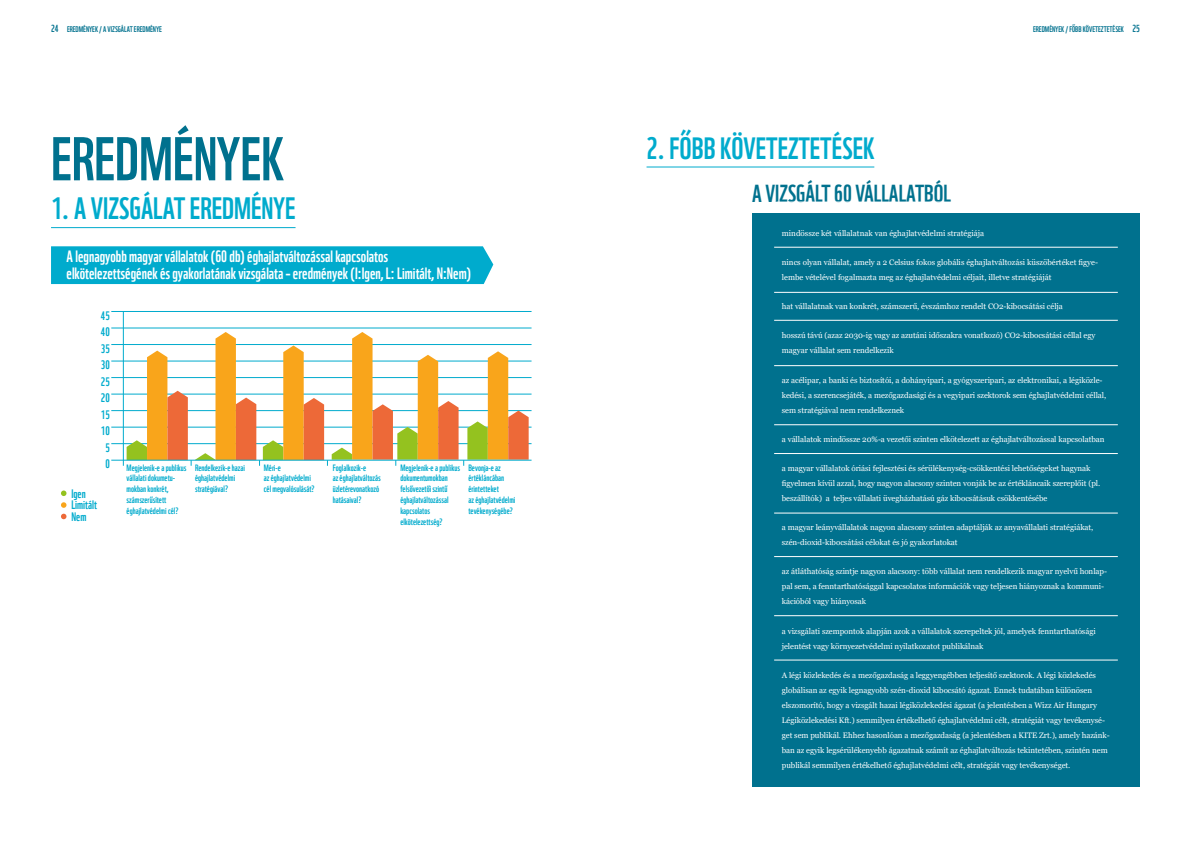
<style>
.page{position:relative;width:1191px;height:842px;background:#fff}
.page>*{position:absolute;margin:0;border:0;box-sizing:border-box;transform-origin:0 0}
.t1{font:60px "WWF";color:#00718e}
.t2{font:30.1px "WWF";color:#00abcd}
.t3{font:30px "WWF";color:#00abcd}
.t4{font:24px "WWF";color:#00718e}
.t5{font:16px "WWF";color:#fff}
.t6{font:12px "WWF";color:#00abcd}
.t7{font:10px "WWF";color:#00718e}
.t8{font:9px/10.8px "WWF";color:#00abcd}
.t9{font:8px/15px "Georgia";letter-spacing:-.005em;color:#fff}
.t10{font:8px "WWF";color:#00718e}
.s1{font-size:30.1px}
</style>
<div class="page">
<div style="left:752px;top:213px;width:388px;height:573px;background:#00718e"></div>
<hr style="left:646px;top:166px;width:228px;height:1px;background:#00abcd">
<hr style="left:111px;top:311px;width:420px;height:1px;background:#00abcd">
<hr style="left:111px;top:327px;width:420px;height:1px;background:#00abcd">
<hr style="left:111px;top:344px;width:420px;height:1px;background:#00abcd">
<hr style="left:111px;top:361px;width:420px;height:1px;background:#00abcd">
<hr style="left:111px;top:377px;width:420px;height:1px;background:#00abcd">
<hr style="left:111px;top:394px;width:420px;height:1px;background:#00abcd">
<hr style="left:111px;top:410px;width:420px;height:1px;background:#00abcd">
<hr style="left:111px;top:427px;width:420px;height:1px;background:#00abcd">
<hr style="left:111px;top:443px;width:420px;height:1px;background:#00abcd">
<hr style="left:123px;top:312px;width:1px;height:154px;background:#00abcd">
<svg style="left:61px;top:490px;width:5px;height:6px"></svg>
<svg style="left:61px;top:502px;width:5px;height:6px"></svg>
<svg style="left:61px;top:514px;width:5px;height:5px"></svg>
<svg style="left:127px;top:332px;width:401px;height:134px"></svg>
<hr style="left:111px;top:460px;width:420px;height:1px;background:#00abcd">
<div style="left:51px;top:246px;width:442px;height:38px;background:#00abcd"></div>
<hr style="left:51px;top:227px;width:244px;height:1px;background:#00abcd">
<hr style="left:774px;top:247px;width:343px;height:1px;background:#fff">
<hr style="left:774px;top:292px;width:343px;height:1px;background:#fff">
<hr style="left:774px;top:320px;width:343px;height:1px;background:#fff">
<hr style="left:774px;top:365px;width:343px;height:1px;background:#fff">
<hr style="left:774px;top:424px;width:343px;height:1px;background:#fff">
<hr style="left:774px;top:453px;width:343px;height:1px;background:#fff">
<hr style="left:774px;top:513px;width:343px;height:1px;background:#fff">
<hr style="left:774px;top:556px;width:343px;height:1px;background:#fff">
<hr style="left:774px;top:615px;width:343px;height:1px;background:#fff">
<hr style="left:774px;top:659px;width:343px;height:1px;background:#fff">
<p class="t10" style="left:67px;top:23px;width:96px">EREDMÉNYEK / A VIZSGÁLAT EREDMÉNYE</p>
<p class="t10" style="left:1033px;top:23px;width:92px">EREDMÉNYEK / FŐBB KÖVETEZTETÉSEK</p>
<p class="t7" style="left:51px;top:21px;width:9px">24</p>
<p class="t7" style="left:1132px;top:21px;width:9px">25</p>
<p class="t1" style="left:51px;top:112px;width:234px">EREDMÉNYEK</p>
<p class="t2" style="left:51px;top:185px;width:246px">1. A VIZSGÁLAT EREDMÉNYE</p>
<p class="t5" style="left:66px;top:244px;width:323px">A legnagyobb magyar vállalatok (60 db) éghajlatváltozással kapcsolatos</p>
<p class="t5" style="left:66px;top:261px;width:406px">elkötelezettségének és gyakorlatának vizsgálata – eredmények (I:Igen, L: Limitált, N:Nem)</p>
<p class="t6" style="left:101px;top:306px;width:10px">45</p>
<p class="t6" style="left:101px;top:322px;width:10px">40</p>
<p class="t6" style="left:101px;top:339px;width:10px">35</p>
<p class="t6" style="left:101px;top:355px;width:10px">30</p>
<p class="t6" style="left:101px;top:372px;width:10px">25</p>
<p class="t6" style="left:101px;top:388px;width:10px">20</p>
<p class="t6" style="left:101px;top:405px;width:10px">15</p>
<p class="t6" style="left:101px;top:422px;width:10px">10</p>
<p class="t6" style="left:71px;top:484px;width:16px">Igen</p>
<p class="t6" style="left:71px;top:496px;width:27px">Limitált</p>
<p class="t6" style="left:71px;top:507px;width:16px">Nem</p>
<p class="t6" style="left:105px;top:438px;width:6px">5</p>
<p class="t6" style="left:105px;top:455px;width:6px">0</p>
<p class="t8" style="left:127px;top:461px;width:61px">Megjelenik-e a publikus vállalati dokumetu-</p>
<p class="t8" style="left:127px;top:483px;width:43px">mokban konkrét,</p>
<p class="t8" style="left:127px;top:493px;width:41px">számszerűsített</p>
<p class="t8" style="left:127px;top:504px;width:53px">éghajlatvédelmi cél?</p>
<p class="t8" style="left:195px;top:461px;width:51px">Rendelkezik-e hazai</p>
<p class="t8" style="left:195px;top:472px;width:42px">éghajlatvédelmi</p>
<p class="t8" style="left:195px;top:483px;width:35px">stratégiával?</p>
<p class="t8" style="left:264px;top:461px;width:18px">Méri-e</p>
<p class="t8" style="left:264px;top:472px;width:48px">az éghajlatvédelmi</p>
<p class="t8" style="left:264px;top:483px;width:52px">cél megvalósulását?</p>
<p class="t8" style="left:333px;top:461px;width:35px">Foglalkozik-e</p>
<p class="t8" style="left:333px;top:472px;width:50px">az éghajlatváltozás</p>
<p class="t8" style="left:333px;top:483px;width:48px">üzletérevonatkozó</p>
<p class="t8" style="left:333px;top:493px;width:30px">hatásaival?</p>
<p class="t8" style="left:400px;top:461px;width:61px">Megjelenik-e a publikus</p>
<p class="t8" style="left:400px;top:472px;width:49px">dokumentumokban</p>
<p class="t8" style="left:400px;top:483px;width:49px">felsővezetői szintű</p>
<p class="t8" style="left:400px;top:493px;width:50px">éghajlatváltozással</p>
<p class="t8" style="left:400px;top:504px;width:31px">kapcsolatos</p>
<p class="t8" style="left:400px;top:515px;width:44px">elkötelezettség?</p>
<p class="t8" style="left:468px;top:461px;width:34px">Bevonja-e az</p>
<p class="t8" style="left:468px;top:472px;width:37px">értékláncában</p>
<p class="t8" style="left:468px;top:483px;width:32px">érintetteket</p>
<p class="t8" style="left:468px;top:493px;width:48px">az éghajlatvédelmi</p>
<p class="t8" style="left:468px;top:504px;width:46px">tevékenységébe?</p>
<p class="t3" style="left:646px;top:125px;width:229px"><span class="s1">2.</span> FŐBB KÖVETEZTETÉSEK</p>
<p class="t4" style="left:752px;top:174px;width:200px">A VIZSGÁLT 60 VÁLLALATBÓL</p>
<p class="t9" style="left:782px;top:226px;width:204px">mindössze két vállalatnak van éghajlatvédelmi stratégiája</p>
<p class="t9" style="left:782px;top:255px;width:318px">nincs olyan vállalat, amely a 2 Celsius fokos globális éghajlatváltozási küszöbértéket figye&shy;lembe vételével fogalmazta meg az éghajlatvédelmi céljait, illetve stratégiáját</p>
<p class="t9" style="left:782px;top:299px;width:282px">hat vállalatnak van konkrét, számszerű, évszámhoz rendelt CO2-kibocsátási célja</p>
<p class="t9" style="left:782px;top:328px;width:315px">hosszú távú (azaz 2030-ig vagy az azutáni időszakra vonatkozó) CO2-kibocsátási céllal egy magyar vállalat sem rendelkezik</p>
<p class="t9" style="left:782px;top:372px;width:326px">az acélipar, a banki és biztosítói, a dohányipari, a gyógyszeripari, az elektronikai, a légiközle&shy;kedési, a szerencsejáték, a mezőgazdasági és a vegyipari szektorok sem éghajlatvédelmi céllal, sem stratégiával nem rendelkeznek</p>
<p class="t9" style="left:782px;top:432px;width:324px">a vállalatok mindössze 20%-a vezetői szinten elkötelezett az éghajlatváltozással kapcsolatban</p>
<p class="t9" style="left:782px;top:461px;width:320px">a magyar vállalatok óriási fejlesztési és sérülékenység-csökkentési lehetőségeket hagynak figyelmen kívül azzal, hogy nagyon alacsony szinten vonják be az értékláncaik szereplőit (pl. beszállítók) a teljes vállalati üvegházhatású gáz kibocsátásuk csökkentésébe</p>
<p class="t9" style="left:782px;top:520px;width:313px">a magyar leányvállalatok nagyon alacsony szinten adaptálják az anyavállalati stratégiákat, szén-dioxid-kibocsátási célokat és jó gyakorlatokat</p>
<p class="t9" style="left:782px;top:564px;width:327px">az átláthatóság szintje nagyon alacsony: több vállalat nem rendelkezik magyar nyelvű honlap&shy;pal sem, a fenntarthatósággal kapcsolatos információk vagy teljesen hiányoznak a kommuni&shy;kációból vagy hiányosak</p>
<p class="t9" style="left:782px;top:623px;width:315px">a vizsgálati szempontok alapján azok a vállalatok szerepeltek jól, amelyek fenntarthatósági jelentést vagy környezetvédelmi nyilatkozatot publikálnak</p>
<p class="t9" style="left:782px;top:668px;width:329px">A légi közlekedés és a mezőgazdaság a leggyengébben teljesítő szektorok. A légi közlekedés globálisan az egyik legnagyobb szén-dioxid kibocsátó ágazat. Ennek tudatában különösen elszomorító, hogy a vizsgált hazai légiközlekedési ágazat (a jelentésben a Wizz Air Hungary Légiközlekedési Kft.) semmilyen értékelhető éghajlatvédelmi célt, stratégiát vagy tevékenysé&shy;get sem publikál. Ehhez hasonlóan a mezőgazdaság (a jelentésben a KITE Zrt.), amely hazánk&shy;ban az egyik legsérülékenyebb ágazatnak számít az éghajlatváltozás tekintetében, szintén nem publikál semmilyen értékelhető éghajlatvédelmi célt, stratégiát vagy tevékenységet.</p>
</div>
